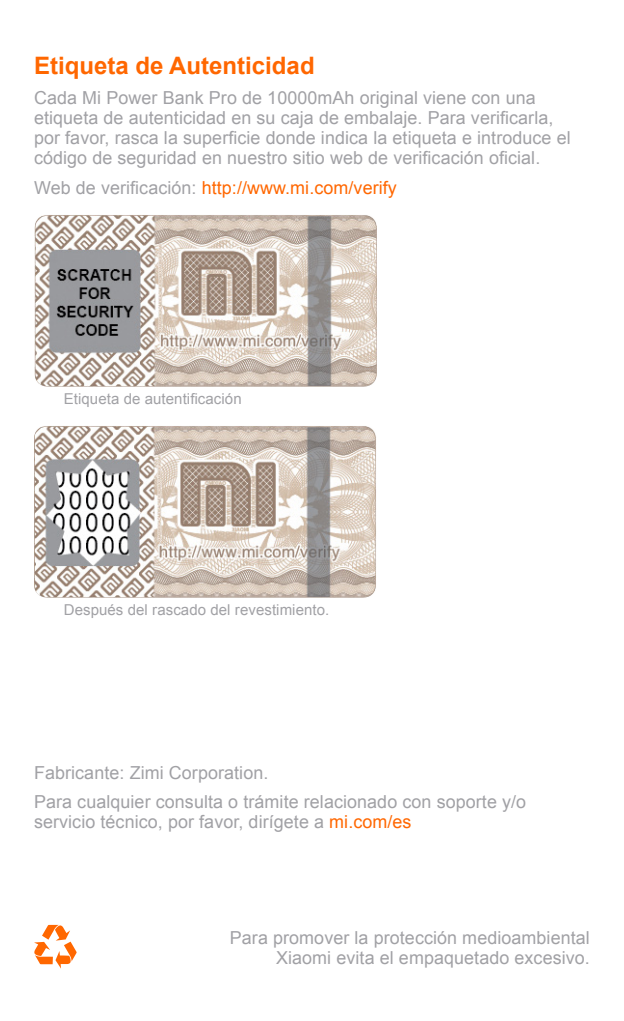
<style>
.page{position:relative;width:624px;height:1021px;background:#fff}
.page>*{position:absolute;margin:0;border:0;box-sizing:border-box;transform-origin:0 0}
.t1{font:700 24px "Arial";color:#ff6700}
.t2{font:18px/20px "Arial";letter-spacing:.005em;color:#a1a1a5}
.t3{font:18px "Arial";letter-spacing:.005em;color:#ff6700}
.t4{font:15.2px "Arial";letter-spacing:.005em;color:#a1a1a5}
.s1{color:#a1a1a5}
.s2{color:#ff6700}
</style>
<div class="page">
<svg style="left:34px;top:924px;width:43px;height:44px"></svg>
<img style="left:34px;top:215px;width:342px;height:171px">
<img style="left:34px;top:426px;width:342px;height:171px">
<h1 class="t1" style="left:34px;top:50px;width:282px">Etiqueta de Autenticidad</h1>
<p class="t2" style="left:34px;top:88px;width:538px">Cada Mi Power Bank Pro de 10000mAh original viene con una etiqueta de autenticidad en su caja de embalaje. Para verificarla, por favor, rasca la superficie donde indica la etiqueta e introduce el código de seguridad en nuestro sitio web de verificación oficial.</p>
<p class="t3" style="left:34px;top:175px;width:364px"><span class="s1">Web de verificación:</span> http://www.mi.com/verify</p>
<p class="t4" style="left:64px;top:388px;width:179px">Etiqueta de autentificación</p>
<p class="t4" style="left:64px;top:599px;width:267px">Después del rascado del revestimiento.</p>
<p class="t2" style="left:34px;top:757px;width:493px;line-height:29.6px">Fabricante: Zimi Corporation.<br>Para cualquier consulta o trámite relacionado con soporte y/o</p>
<p class="t2" style="left:34px;top:812px;width:379px">servicio técnico, por favor, dirígete a <span class="s2">mi.com/es</span></p>
<p class="t2" style="left:230px;top:928px;width:361px;text-align:right">Para promover la protección medioambiental<br>Xiaomi evita el empaquetado excesivo.</p>
</div>
